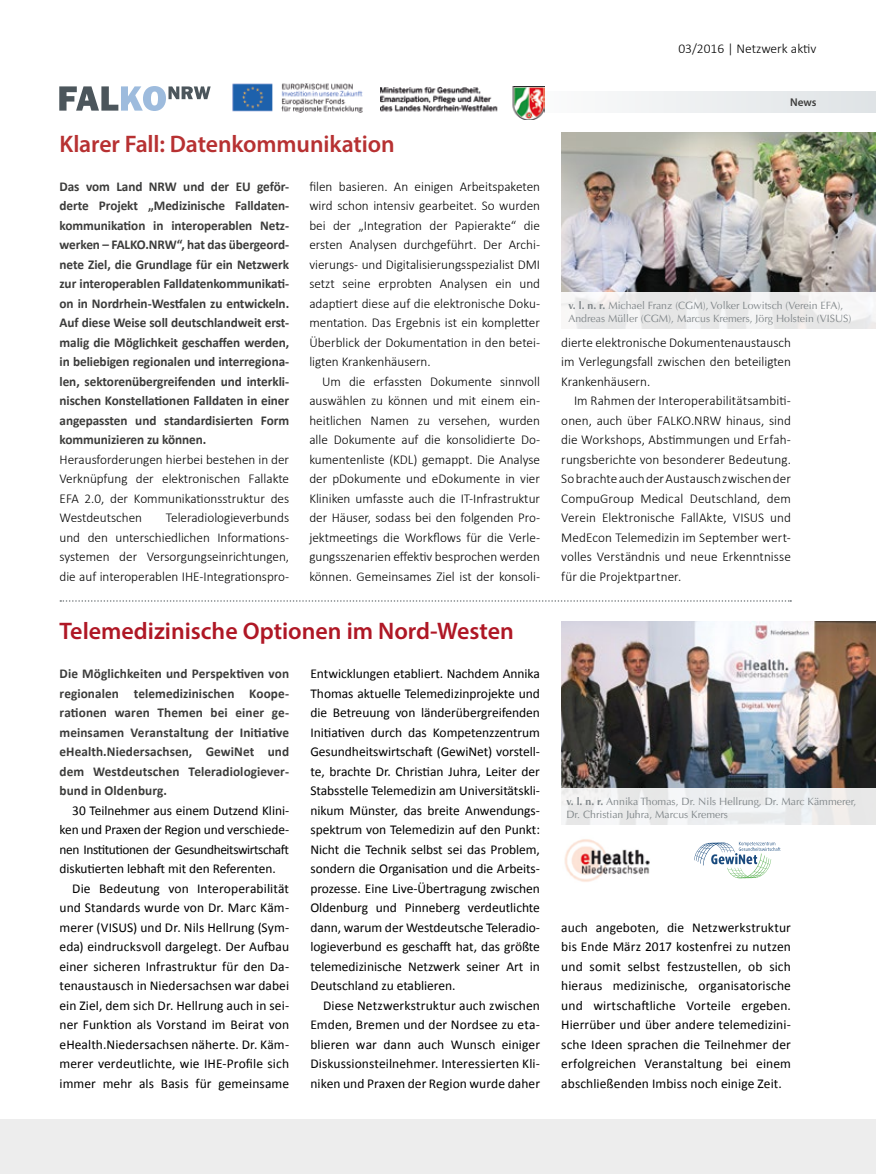
<style>
.page{position:relative;width:876px;height:1174px;background:#fff}
.page>*{position:absolute;margin:0;border:0;box-sizing:border-box;transform-origin:0 0}
.t1{font:600 24px "Myriad Pro";color:#af1725}
.t2{font:600 24px "Myriad Pro";letter-spacing:-.005em;color:#b73132}
.t3{font:13.5px/19.5px "Calibri";letter-spacing:.005em;color:#000;text-align:justify}
.t4{font:300 13.5px/19.5px "Calibri";color:#000;text-align:justify}
.t5{font:700 13.5px/19.5px "Calibri";letter-spacing:-.005em;color:#3c3c3b;text-align:justify}
.t6{font:13.5px "Calibri";letter-spacing:-.03em;color:#000}
.t7{font:600 11.25px "Myriad Pro";color:#3c3c3b}
.t8{font:10.5px/13.5px "Optima LT";color:#808689}
.s1{font-weight:700}
</style>
<div class="page">
<img style="left:561px;top:621px;width:315px;height:167px">
<div style="left:544px;top:91px;width:332px;height:21px;background:linear-gradient(to right,#fbfbfb,#dfe3e6)"></div>
<div style="left:0;top:1119px;width:876px;height:55px;background:#ededed"></div>
<div style="left:561px;top:788px;width:315px;height:38px;background:#ebecec"></div>
<img style="left:561px;top:132px;width:315px;height:160px">
<div style="left:561px;top:292px;width:315px;height:39px;background:linear-gradient(to bottom,#efeeee,#eaeaea)"></div>
<svg style="left:59px;top:86px;width:152px;height:25px"></svg>
<svg style="left:60px;top:600px;width:731px;height:1px"></svg>
<img style="left:564px;top:839px;width:86px;height:43px">
<img style="left:381px;top:86px;width:163px;height:34px">
<img style="left:232px;top:83px;width:131px;height:29px">
<svg style="left:694px;top:842px;width:86px;height:36px"></svg>
<h1 class="t2" style="left:60px;top:128px;width:337px">Klarer Fall: Datenkommunikation</h1>
<p class="t5" style="left:60px;top:176px;width:231px">Das vom Land NRW und der EU geför&shy;derte Projekt „Medizinische Falldaten&shy;kommunikation in interoperablen Netz&shy;werken – FALKO.NRW“, hat das übergeord&shy;nete Ziel, die Grundlage für ein Netzwerk zur interoperablen Falldatenkommunikati&shy;on in Nordrhein-Westfalen zu entwickeln.<br>Auf diese Weise soll deutschlandweit erst&shy;malig die Möglichkeit geschaffen werden, in beliebigen regionalen und interregiona&shy;len, sektorenübergreifenden und interkli&shy;nischen Konstellationen Falldaten in einer angepassten und standardisierten Form kommunizieren zu können.</p>
<p class="t4" style="left:60px;top:449px;width:231px">Herausforderungen hierbei bestehen in der Verknüpfung der elektronischen Fallakte EFA 2.0, der Kommunikationsstruktur des Westdeutschen</p>
<p class="t4" style="left:60px;top:507px;width:231px;text-indent:106px">Teleradiologieverbunds und den unterschiedlichen Informations&shy;systemen der Versorgungseinrichtungen, die auf interoperablen IHE-Integrationspro-</p>
<p class="t4" style="left:309px;top:176px;width:232px">filen basieren. An einigen Arbeitspaketen wird schon intensiv gearbeitet. So wurden bei der „Integration der Papierakte“ die ersten Analysen durchgeführt. Der Archi&shy;vierungs- und Digitalisierungsspezialist DMI setzt seine erprobten Analysen ein und adaptiert diese auf die elektronische Doku&shy;mentation. Das Ergebnis ist ein kompletter Überblick der Dokumentation in den betei&shy;ligten Krankenhäusern.</p>
<p class="t4" style="left:309px;top:371px;width:232px;text-indent:13px">Um die erfassten Dokumente sinnvoll auswählen zu können und mit einem ein&shy;heitlichen Namen zu versehen, wurden alle Dokumente auf die konsolidierte Do&shy;kumentenliste (KDL) gemappt. Die Analyse der pDokumente und eDokumente in vier Kliniken umfasste auch die IT-Infrastruktur der Häuser, sodass bei den folgenden Pro&shy;jektmeetings die Workflows für die Verle&shy;gungsszenarien effektiv besprochen werden können. Gemeinsames Ziel ist der konsoli-</p>
<h1 class="t1" style="left:60px;top:616px;width:456px">Telemedizinische Optionen im Nord-Westen</h1>
<p class="t5" style="left:60px;top:664px;width:231px">Die Möglichkeiten und Perspektiven von regionalen telemedizinischen Koope&shy;rationen waren Themen bei einer ge&shy;meinsamen Veranstaltung der Initiative eHealth.Niedersachsen, GewiNet und dem Westdeutschen Teleradiologiever&shy;bund in Oldenburg.</p>
<p class="t3" style="left:72px;top:800px;width:218px">30 Teilnehmer aus einem Dutzend Klini-</p>
<p class="t3" style="left:60px;top:820px;width:231px">ken und Praxen der Region und verschiede-</p>
<p class="t6" style="left:60px;top:840px;width:231px">nen Institutionen der Gesundheitswirtschaft</p>
<p class="t3" style="left:60px;top:859px;width:218px">diskutierten lebhaft mit den Referenten.</p>
<p class="t3" style="left:72px;top:878px;width:218px">Die Bedeutung von Interoperabilität</p>
<p class="t3" style="left:60px;top:898px;width:231px">und Standards wurde von Dr. Marc Käm-</p>
<p class="t3" style="left:60px;top:917px;width:231px">merer (VISUS) und Dr. Nils Hellrung (Sym-</p>
<p class="t3" style="left:60px;top:937px;width:231px">eda) eindrucksvoll dargelegt. Der Aufbau</p>
<p class="t3" style="left:60px;top:956px;width:231px">einer sicheren Infrastruktur für den Da-</p>
<p class="t3" style="left:60px;top:976px;width:231px">tenaustausch in Niedersachsen war dabei</p>
<p class="t3" style="left:60px;top:995px;width:231px">ein Ziel, dem sich Dr. Hellrung auch in sei-</p>
<p class="t3" style="left:60px;top:1015px;width:231px">ner Funktion als Vorstand im Beirat von</p>
<p class="t3" style="left:60px;top:1034px;width:231px">eHealth.Niedersachsen näherte. Dr. Käm-</p>
<p class="t3" style="left:60px;top:1054px;width:231px">merer verdeutlichte, wie IHE-Profile sich</p>
<p class="t3" style="left:60px;top:1073px;width:231px">immer mehr als Basis für gemeinsame</p>
<p class="t3" style="left:310px;top:664px;width:231px">Entwicklungen etabliert. Nachdem Annika Thomas aktuelle Telemedizinprojekte und die Betreuung von länderübergreifenden Initiativen durch das Kompetenzzentrum Gesundheitswirtschaft (GewiNet) vorstell&shy;te, brachte Dr. Christian Juhra, Leiter der Stabsstelle Telemedizin am Universitätskli&shy;nikum Münster, das breite Anwendungs&shy;spektrum von Telemedizin auf den Punkt:<br>Nicht die Technik selbst sei das Problem, sondern die Organisation und die Arbeits&shy;prozesse. Eine Live-Übertragung zwischen Oldenburg und Pinneberg verdeutlichte dann, warum der Westdeutsche Teleradio&shy;logieverbund es geschafft hat, das größte telemedizinische Netzwerk seiner Art in Deutschland zu etablieren.</p>
<p class="t3" style="left:310px;top:995px;width:231px;text-indent:13px">Diese Netzwerkstruktur auch zwischen Emden, Bremen und der Nordsee zu eta&shy;blieren war dann auch Wunsch einiger Diskussionsteilnehmer. Interessierten Kli&shy;niken und Praxen der Region wurde daher</p>
<p class="t4" style="left:678px;top:38px;width:140px">03/2016 | Netzwerk aktiv</p>
<p class="t7" style="left:790px;top:95px;width:28px">News</p>
<p class="t8" style="left:568px;top:299px;width:284px"><span class="s1">v. l. n. r.</span> Michael Franz (CGM), Volker Lowitsch (Verein EFA),<br>Andreas Müller (CGM), Marcus Kremers, Jörg Holstein (VISUS)</p>
<p class="t4" style="left:561px;top:332px;width:231px">dierte elektronische Dokumentenaustausch im Verlegungsfall zwischen den beteiligten Krankenhäusern.</p>
<p class="t4" style="left:561px;top:390px;width:231px;text-indent:13px">Im Rahmen der Interoperabilitätsambiti&shy;onen, auch über FALKO.NRW hinaus, sind die Workshops, Abstimmungen und Erfah&shy;rungsberichte von besonderer Bedeutung.<br>So brachte auch der Austausch zwischen der CompuGroup Medical Deutschland, dem Verein Elektronische FallAkte, VISUS und MedEcon Telemedizin im September wert&shy;volles Verständnis und neue Erkenntnisse für die Projektpartner.</p>
<p class="t8" style="left:566px;top:794px;width:291px"><span class="s1">v. l. n. r.</span> Annika Thomas, Dr. Nils Hellrung, Dr. Marc Kämmerer,<br>Dr. Christian Juhra, Marcus Kremers</p>
<p class="t3" style="left:561px;top:917px;width:231px">auch angeboten, die Netzwerkstruktur bis Ende März 2017 kostenfrei zu nutzen und somit selbst festzustellen, ob sich hieraus medizinische, organisatorische und wirtschaftliche Vorteile ergeben.<br>Hierrüber und über andere telemedizini&shy;sche Ideen sprachen die Teilnehmer der erfolgreichen Veranstaltung bei einem abschließenden Imbiss noch einige Zeit.</p>
</div>
